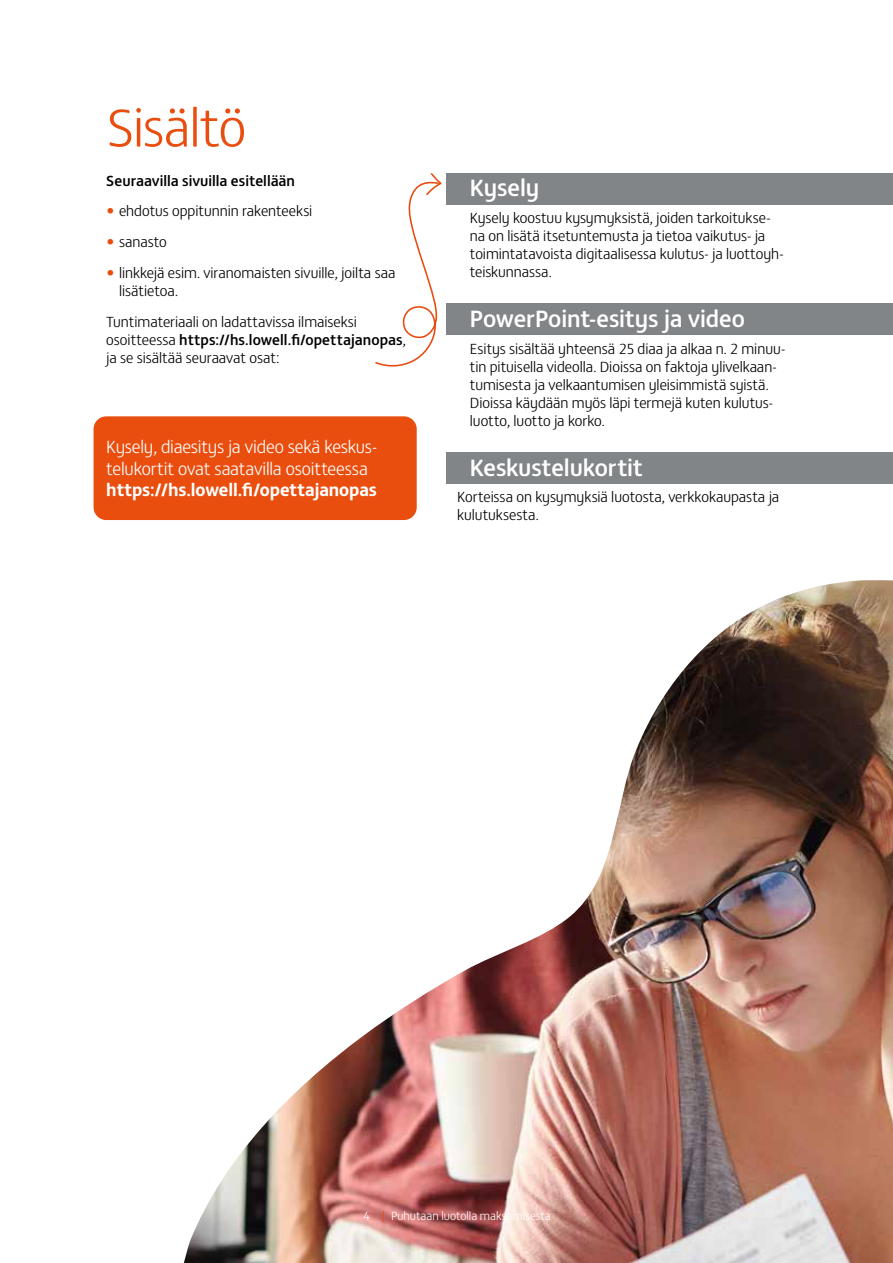
<style>
.page{position:relative;width:893px;height:1263px;background:#fff}
.page>*{position:absolute;margin:0;border:0;box-sizing:border-box;transform-origin:0 0}
.t1{font:300 54px "FS Matthew";letter-spacing:-.02em;color:#e94e0f}
.t2{font:500 24px "FS Matthew";letter-spacing:-.01em;color:#fff}
.t3{font:300 18px/21.6px "FS Matthew";letter-spacing:-.01em;color:#fff}
.t4{font:700 18px "FS Matthew";letter-spacing:-.005em;color:#fff}
.t5{font:300 15px/18px "FS Matthew";letter-spacing:-.005em;color:#000}
.t6{font:500 15px "FS Matthew";color:#000}
.t7{font:300 12px "FS Matthew";color:#fff}
.s1{font-weight:700;font-size:18px;color:#e94e0f}
.s2{font-weight:500}
.s3{font-size:15px;color:#e94e0f}
</style>
<div class="page">
<img style="left:184px;top:580px;width:709px;height:683px">
<div style="left:446px;top:173px;width:447px;height:32px;background:#818587"></div>
<div style="left:446px;top:303px;width:447px;height:32px;background:#818587"></div>
<div style="left:446px;top:452px;width:447px;height:32px;background:#818587"></div>
<div style="left:94px;top:416px;width:323px;height:104px;background:#e94e0f;border-radius:13px"></div>
<svg style="left:375px;top:173px;width:67px;height:194px"></svg>
<h1 class="t1" style="left:106px;top:88px;width:141px">Sisältö</h1>
<p class="t6" style="left:106px;top:169px;width:190px">Seuraavilla sivuilla esitellään</p>
<p class="t5" style="left:106px;top:201px;width:208px"><span class="s1">•</span> ehdotus oppitunnin rakenteeksi</p>
<p class="t5" style="left:106px;top:232px;width:62px"><span class="s1">•</span> sanasto</p>
<p class="t5" style="left:119px;top:263px;width:278px;text-indent:-13px"><span class="s1">•</span> linkkejä esim. viranomaisten sivuille, joilta saa lisätietoa.</p>
<p class="t5" style="left:106px;top:312px;width:301px">Tuntimateriaali on ladattavissa ilmaiseksi osoitteessa <span class="s2">https://hs.lowell.fi/opettajanopas</span>, ja se sisältää seuraavat osat:</p>
<p class="t3" style="left:106px;top:435px;width:272px">Kysely, diaesitys ja video sekä keskus&shy;telukortit ovat saatavilla osoitteessa</p>
<p class="t4" style="left:106px;top:476px;width:272px">https://hs.lowell.fi/opettajanopas</p>
<h2 class="t2" style="left:470px;top:169px;width:71px">Kysely</h2>
<p class="t5" style="left:470px;top:208px;width:315px">Kysely koostuu kysymyksistä, joiden tarkoitukse&shy;na on lisätä itsetuntemusta ja tietoa vaikutus- ja toimintatavoista digitaalisessa kulutus- ja luottoyh&shy;teiskunnassa.</p>
<h2 class="t2" style="left:470px;top:300px;width:277px">PowerPoint-esitys ja video</h2>
<p class="t5" style="left:470px;top:338px;width:317px">Esitys sisältää yhteensä 25 diaa ja alkaa n. 2 minuu&shy;tin pituisella videolla. Dioissa on faktoja ylivelkaan&shy;tumisesta ja velkaantumisen yleisimmistä syistä.<br>Dioissa käydään myös läpi termejä kuten kulutus&shy;luotto, luotto ja korko.</p>
<h2 class="t2" style="left:470px;top:448px;width:175px">Keskustelukortit</h2>
<p class="t5" style="left:457px;top:487px;width:324px">Korteissa on kysymyksiä luotosta, verkkokaupasta ja kulutuksesta.</p>
<p class="t7" style="left:363px;top:1207px;width:189px">4 <span class="s3">|</span> Puhutaan luotolla maksamisesta</p>
</div>
